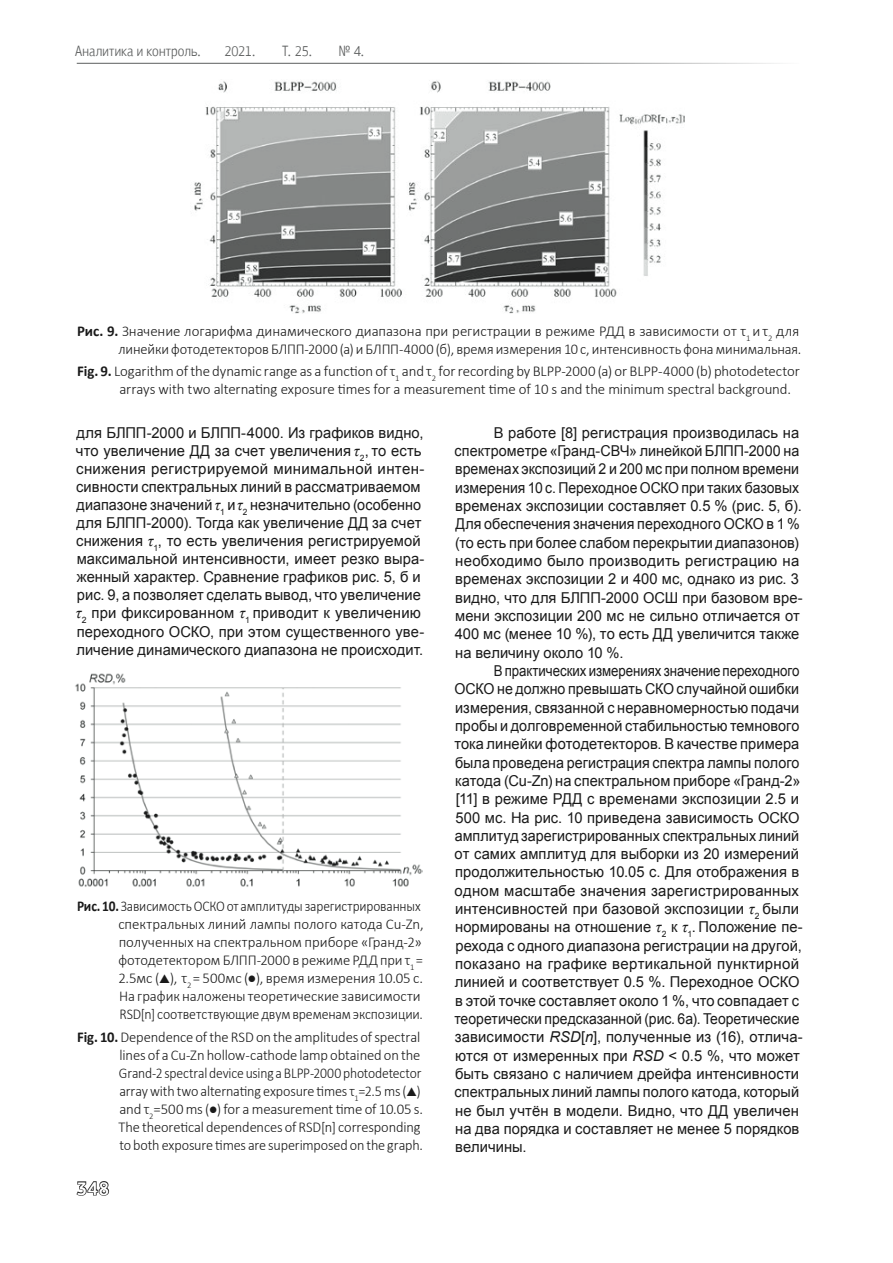
<style>
.page{position:relative;width:893px;height:1263px;background:#fff}
.page>*{position:absolute;margin:0;border:0;box-sizing:border-box;transform-origin:0 0}
.t1{font:15px/18.3px "Arial";letter-spacing:.005em;color:#1a1a1a;scale:.88 1}
.t2{font:15px/18.1px "Arial";letter-spacing:.005em;color:#1a1a1a}
.t3{font:300 15px/18px "Calibri";letter-spacing:-.005em;color:#1a1a1a}
.t4{font:300 15px/18px "Calibri";letter-spacing:-.005em;color:#1a1a1a;scale:.9 1}
.s1{font-weight:700}
.s2{font-family:"Times New Roman";font-style:italic;font-size:16.5px}
.s3{font-style:italic}
</style>
<div class="page">
<hr style="left:77px;top:63px;width:722px;height:1px;background:#6e7070">
<img style="left:75px;top:673px;width:348px;height:214px">
<img style="left:194px;top:80px;width:491px;height:234px">
<p class="t3" style="left:77px;top:322px;width:726px;text-align:right"><span class="s1">Рис. 9.</span> Значение логарифма динамического диапазона при регистрации в режиме РДД в зависимости от τ<sub>1</sub> и τ<sub>2</sub> для линейки фотодетекторов БЛПП‑2000 (а) и БЛПП‑4000 (б), время измерения 10 с, интенсивность фона минимальная.</p>
<p class="t3" style="left:119px;top:362px;width:682px;text-indent:-42px"><span class="s1">Fig. 9.</span> Logarithm of the dynamic range as a function of τ<sub>1</sub> and τ<sub>2</sub> for recording by BLPP‑2000 (a) or BLPP‑4000 (b) photodetector arrays with two alternating exposure times for a measurement time of 10 s and the minimum spectral background.</p>
<p class="t2" style="left:76px;top:423px;width:350px">для БЛПП‑2000 и БЛПП‑4000. Из графиков видно, что увеличение ДД за счет увеличения <span class="s2">τ</span><sub>2</sub>, то есть снижения регистрируемой минимальной интен&shy;сивности спектральных линий в рассматриваемом диапазоне значений <span class="s2">τ</span><sub>1</sub> и<span class="s2">τ</span><sub>2</sub> незначительно (особенно для БЛПП‑2000). Тогда как увеличение ДД за счет снижения <span class="s2">τ</span><sub>1</sub>, то есть увеличения регистрируемой максимальной интенсивности, имеет резко выра&shy;женный характер. Сравнение графиков рис. 5, б и рис. 9, а позволяет сделать вывод, что увеличение <span class="s2">τ</span><sub>2</sub> при фиксированном <span class="s2">τ</span><sub>1</sub> приводит к увеличению переходного ОСКО, при этом существенного уве&shy;личение динамического диапазона не происходит.</p>
<p class="t2" style="left:454px;top:423px;width:350px;text-indent:39px">В работе [8] регистрация производилась на спектрометре «Гранд‑СВЧ» линейкой БЛПП‑2000 на временах экспозиций 2 и 200 мс при полном времени измерения 10 с. Переходное ОСКО при таких базовых временах экспозиции составляет 0.5 % (рис. 5, б).<br>Для обеспечения значения переходного ОСКО в 1 % (то есть при более слабом перекрытии диапазонов) необходимо было производить регистрацию на временах экспозиции 2 и 400 мс, однако из рис. 3 видно, что для БЛПП‑2000 ОСШ при базовом вре&shy;мени экспозиции 200 мс не сильно отличается от 400 мс (менее 10 %), то есть ДД увеличится также на величину около 10 %.</p>
<p class="t1" style="left:454px;top:662px;width:398px;text-indent:39px">В практических измерениях значение переходного ОСКО не должно превышать СКО случайной ошибки измерения, связанной с неравномерностью подачи пробы и долговременной стабильностью темнового тока линейки фотодетекторов. В качестве примера была проведена регистрация спектра лампы полого катода (Cu-Zn) на спектральном приборе «Гранд-2» [11] в режиме РДД с временами экспозиции 2.5 и 500 мс. На рис. 10 приведена зависимость ОСКО амплитуд зарегистрированных спектральных линий от самих амплитуд для выборки из 20 измерений продолжительностью 10.05 с. Для отображения в одном масштабе значения зарегистрированных интенсивностей при базовой экспозиции <span class="s2">τ</span><sub>2</sub> были нормированы на отношение <span class="s2">τ</span><sub>2</sub> к <span class="s2">τ</span><sub>1</sub>. Положение пе&shy;рехода с одного диапазона регистрации на другой, показано на графике вертикальной пунктирной линией и соответствует 0.5 %. Переходное ОСКО в этой точке составляет около 1 %, что совпадает с теоретически предсказанной (рис. 6а). Теоретические зависимости <span class="s3">RSD</span>[<span class="s3">n</span>], полученные из (16), отлича&shy;ются от измеренных при <span class="s3">RSD</span> &lt; 0.5 %, что может быть связано с наличием дрейфа интенсивности спектральных линий лампы полого катода, который не был учтён в модели. Видно, что ДД увеличен на два порядка и составляет не менее 5 порядков величины.</p>
<p class="t4" style="left:118px;top:897px;width:341px;text-indent:-41px"><span class="s1">Рис. 10.</span> Зависимость ОСКО от амплитуды зарегистрированных спектральных линий лампы полого катода Cu-Zn, полученных на спектральном приборе «Гранд-2» фотодетектором БЛПП‑2000 в режиме РДД при τ<sub>1</sub> = 2.5мс ( ), τ<sub>2</sub> = 500мс (●), время измерения 10.05 с.<br>На график наложены теоретические зависимости RSD[n] соответствующие двум временам экспозиции.</p>
<p class="t3" style="left:118px;top:1027px;width:306px;text-indent:-41px"><span class="s1">Fig. 10.</span> Dependence of the RSD on the amplitudes of spectral lines of a Cu-Zn hollow-cathode lamp obtained on the Grand-2 spectral device using a BLPP‑2000 photodetector array with two alternating exposure times τ<sub>1</sub>=2.5 ms ( ) and τ<sub>2</sub>=500 ms (●) for a measurement time of 10.05 s.<br>The theoretical dependences of RSD[n] corresponding to both exposure times are superimposed on the graph.</p>
</div>
